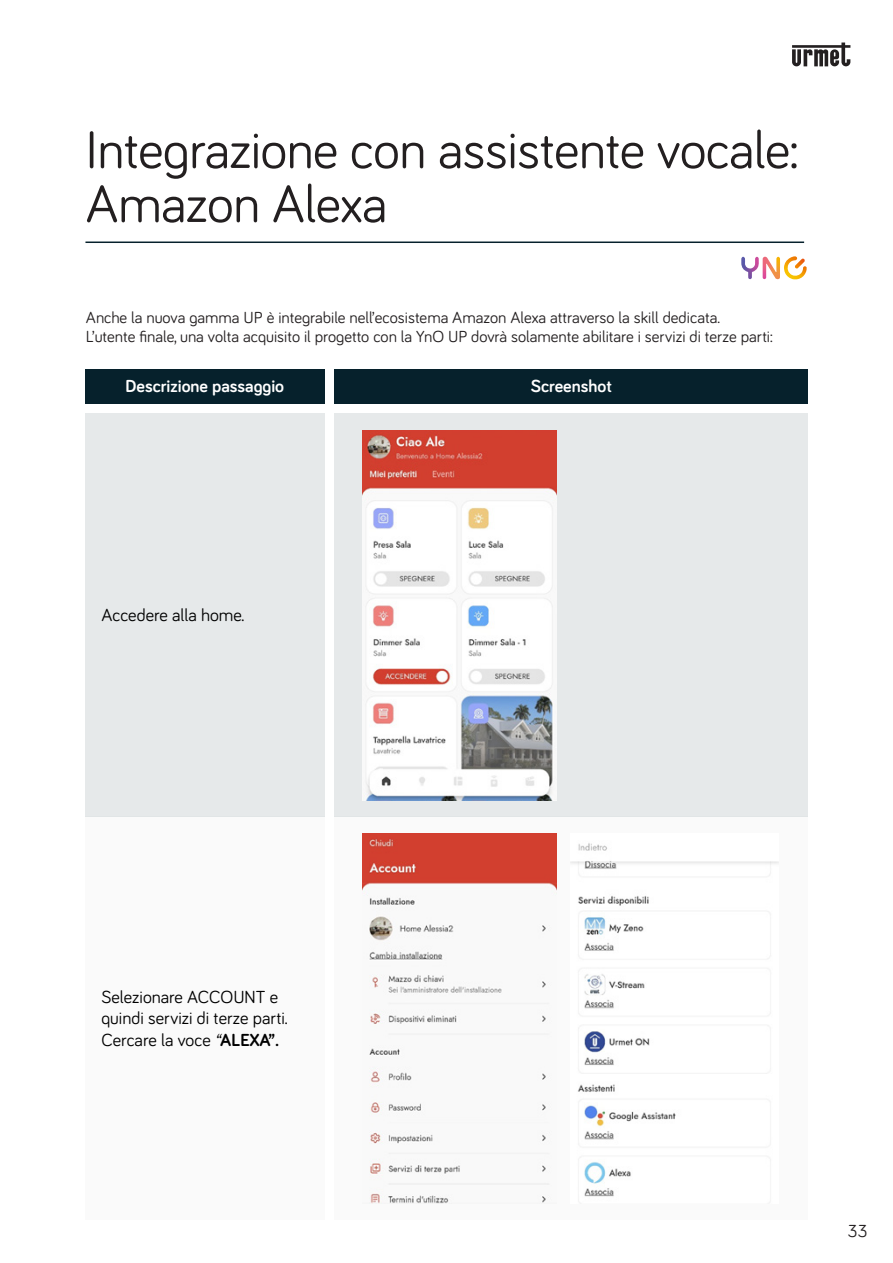
<style>
.page{position:relative;width:893px;height:1263px;background:#fff}
.page>*{position:absolute;margin:0;border:0;box-sizing:border-box;transform-origin:0 0}
.body{font:54px "Bariol";letter-spacing:-.01em;color:#231f20}
.t1{font:18px/21.6px "Bariol";color:#000}
.t2{font:700 18px "Bariol";color:#fff}
.t3{font:18px "Bariol";color:#231f20}
.body-2{font:16.5px "Bariol";color:#231f20}
.s1{font-style:italic}
.s2{font-weight:700}
</style>
<div class="page">
<svg style="left:792px;top:43px;width:58px;height:23px"></svg>
<div style="left:85px;top:413px;width:240px;height:403px;background:#e6e9ea"></div>
<div style="left:85px;top:816px;width:240px;height:404px;background:#fafafa"></div>
<div style="left:335px;top:413px;width:473px;height:403px;background:#e6e9ea"></div>
<div style="left:335px;top:816px;width:473px;height:404px;background:#fafafa"></div>
<img style="left:363px;top:431px;width:193px;height:369px">
<img style="left:363px;top:833px;width:193px;height:370px">
<img style="left:571px;top:843px;width:207px;height:354px">
<hr style="left:85px;top:241px;width:719px;height:2px;background:#06212c">
<img style="left:763px;top:257px;width:17px;height:22px">
<img style="left:784px;top:256px;width:23px;height:23px">
<img style="left:741px;top:256px;width:18px;height:23px">
<svg style="left:795px;top:259px;width:10px;height:10px"></svg>
<div style="left:85px;top:369px;width:240px;height:34px;background:#06212c"></div>
<div style="left:335px;top:369px;width:473px;height:34px;background:#06212c"></div>
<p class="body" style="left:85px;top:113px;width:714px">Integrazione con assistente vocale:</p>
<p class="body" style="left:85px;top:167px;width:303px">Amazon Alexa</p>
<p class="body-2" style="left:86px;top:306px;width:636px">Anche la nuova gamma UP è integrabile nell’ecosistema Amazon Alexa attraverso la skill dedicata.</p>
<p class="body-2" style="left:86px;top:326px;width:688px">L’utente finale, una volta acquisito il progetto con la YnO UP dovrà solamente abilitare i servizi di terze parti:</p>
<p class="t2" style="left:126px;top:374px;width:160px">Descrizione passaggio</p>
<p class="t2" style="left:531px;top:374px;width:83px">Screenshot</p>
<p class="t1" style="left:101px;top:603px;width:144px">Accedere alla home.</p>
<p class="t1" style="left:101px;top:985px;width:188px">Selezionare ACCOUNT e quindi servizi di terze parti.<br>Cercare la voce <span class="s1">“</span><span class="s2">ALEXA”.</span></p>
<p class="t3" style="left:848px;top:1219px;width:21px">33</p>
</div>
